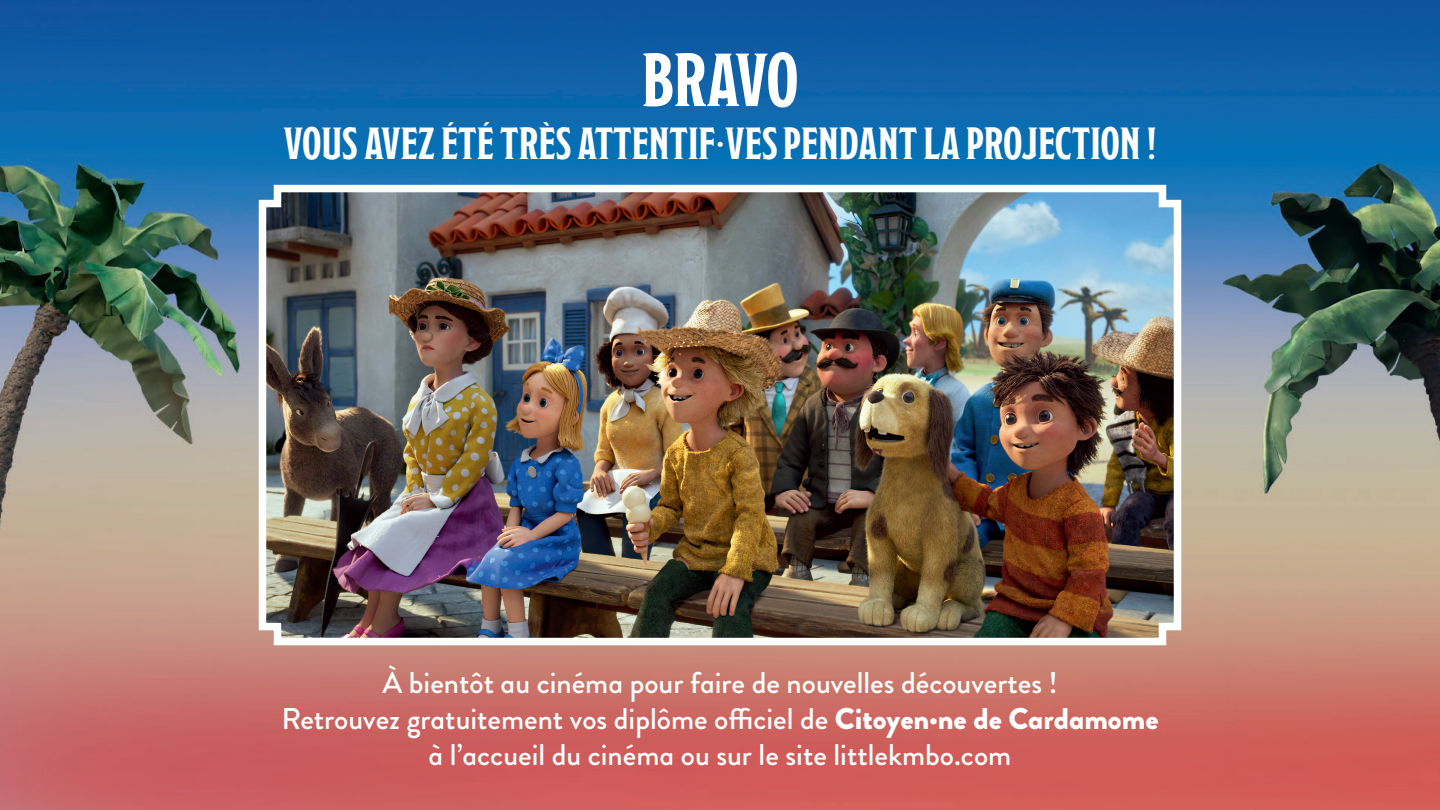
<style>
.page{position:relative;width:1440px;height:810px;background:#fff}
.page>*{position:absolute;margin:0;border:0;box-sizing:border-box;transform-origin:0 0}
.t1{font:700 75px "Modesto Condensed";letter-spacing:-.01em;color:#fff}
.t2{font:700 45px "Modesto Condensed";color:#fff}
.t3{font:500 30px/36px "Brandon Grotesque";color:#fff;text-align:center}
.s1{font-weight:900}
</style>
<div class="page">
<img style="left:0;top:0;width:1440px;height:810px">
<img style="left:255px;top:181px;width:930px;height:468px">
<h1 class="t1" style="left:642px;top:43px;width:158px">BRAVO</h1>
<h2 class="t2" style="left:284px;top:120px;width:874px">VOUS AVEZ ÉTÉ TRÈS ATTENTIF·VES PENDANT LA PROJECTION !</h2>
<p class="t3" style="left:281px;top:665px;width:879px">À bientôt au cinéma pour faire de nouvelles découvertes !<br>Retrouvez gratuitement vos diplôme officiel de <span class="s1">Citoyen·ne de Cardamome </span>à l’accueil du cinéma ou sur le site littlekmbo.com</p>
</div>
